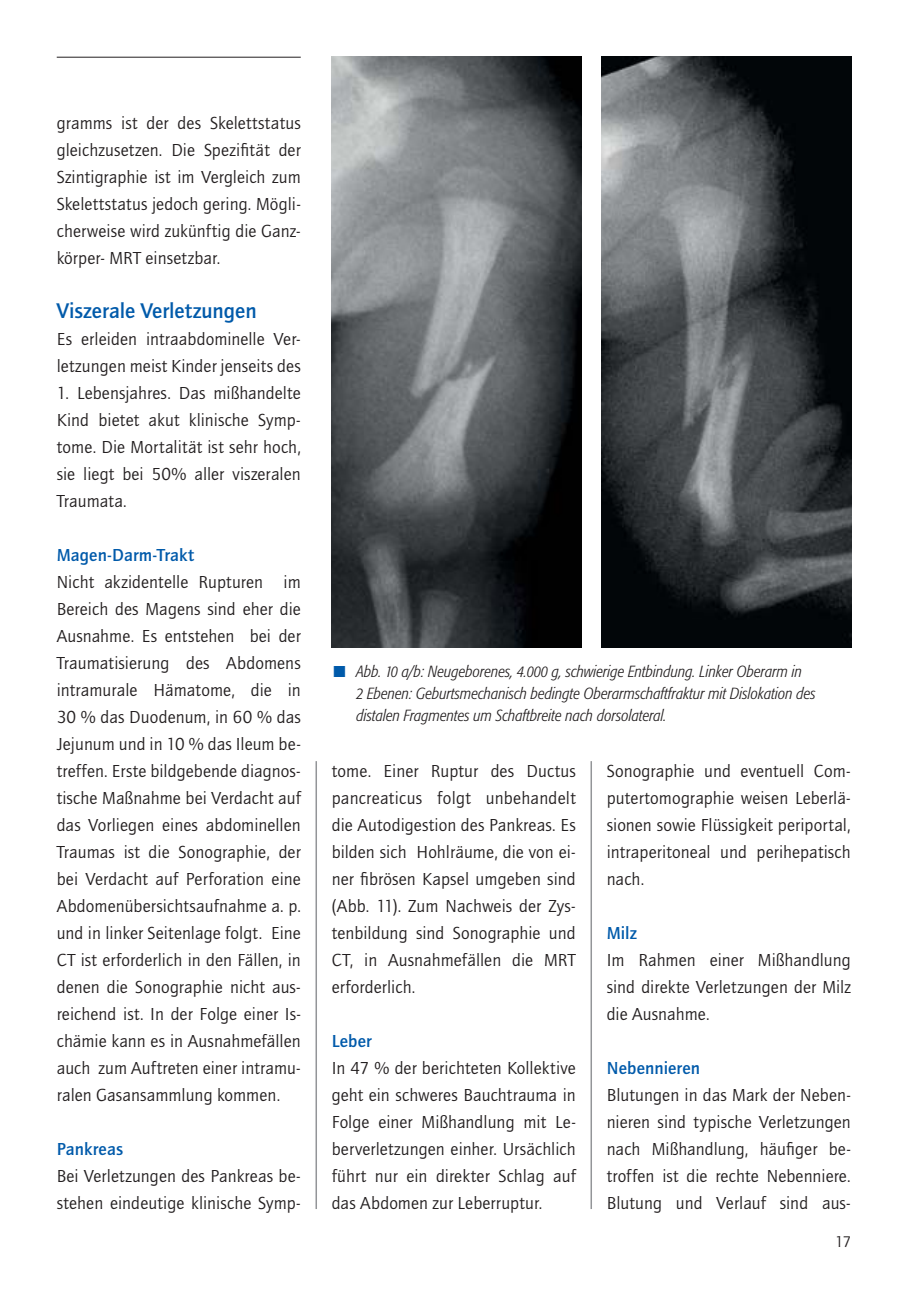
<style>
.page{position:relative;width:908px;height:1304px;background:#fff}
.page>*{position:absolute;margin:0;border:0;box-sizing:border-box;transform-origin:0 0}
.t1{font:700 22px "Quay";color:#005aaa}
.t2{font:18px/27px "Quay";letter-spacing:.005em;color:#231f20;text-align:justify}
.t3{font:700 18px "Quay";letter-spacing:.01em;color:#005aaa}
.t4{font:italic 300 condensed 16px/22px "Formata";color:#231f20}
.t5{font:16px "Quay";color:#231f20}
.s1{color:#005aaa}
</style>
<div class="page">
<hr style="left:590px;top:761px;width:1px;height:448px;background:#939598">
<hr style="left:315px;top:761px;width:2px;height:448px;background:#939598">
<hr style="left:57px;top:57px;width:243px;height:1px;background:#231f20">
<img style="left:331px;top:57px;width:250px;height:591px">
<img style="left:601px;top:57px;width:249px;height:591px">
<p class="t2" style="left:57px;top:111px;width:245px">gramms ist der des Skelettstatus gleichzusetzen. Die Spezifität der Szintigraphie ist im Vergleich zum Skelettstatus jedoch gering. Mögli&shy;cherweise wird zukünftig die Ganz&shy;körper- MRT einsetzbar.</p>
<p class="t1" style="left:57px;top:302px;width:201px">Viszerale Verletzungen</p>
<p class="t2" style="left:57px;top:327px;width:245px">Es erleiden intraabdominelle Ver&shy;letzungen meist Kinder jenseits des</p>
<p class="t2" style="left:57px;top:381px;width:245px">1. Lebensjahres. Das mißhandelte Kind bietet akut klinische Symp&shy;tome. Die Mortalität ist sehr hoch, sie liegt bei 50% aller viszeralen Traumata.</p>
<p class="t3" style="left:57px;top:548px;width:139px">Magen-Darm-Trakt</p>
<p class="t2" style="left:57px;top:570px;width:245px">Nicht akzidentelle Rupturen im Bereich des Magens sind eher die Ausnahme. Es entstehen bei der Traumatisierung des Abdomens intramurale Hämatome, die in 30 % das Duodenum, in 60 % das Jejunum und in 10 % das Ileum be&shy;treffen. Erste bildgebende diagnos&shy;tische Maßnahme bei Verdacht auf das Vorliegen eines abdominellen Traumas ist die Sonographie, der bei Verdacht auf Perforation eine Abdomenübersichtsaufnahme a. p. und in linker Seitenlage folgt. Eine CT ist erforderlich in den Fällen, in denen die Sonographie nicht aus&shy;reichend ist. In der Folge einer Is&shy;chämie kann es in Ausnahmefällen auch zum Auftreten einer intramu&shy;ralen Gasansammlung kommen.</p>
<p class="t3" style="left:57px;top:1142px;width:68px">Pankreas</p>
<p class="t2" style="left:57px;top:1164px;width:245px">Bei Verletzungen des Pankreas be&shy;stehen eindeutige klinische Symp-</p>
<p class="t4" style="left:356px;top:661px;width:460px;text-indent:-23px"><span class="s1">■</span> Abb. 10 a/b: Neugeborenes, 4.000 g, schwierige Entbindung. Linker Oberarm in<br>2 Ebenen: Geburtsmechanisch bedingte Oberarmschaftfraktur mit Dislokation des distalen Fragmentes um Schaftbreite nach dorsolateral.</p>
<p class="t2" style="left:331px;top:759px;width:245px">tome. Einer Ruptur des Ductus pancreaticus folgt unbehandelt die Autodigestion des Pankreas. Es bilden sich Hohlräume, die von ei&shy;ner fibrösen Kapsel umgeben sind (Abb. 11). Zum Nachweis der Zys&shy;tenbildung sind Sonographie und CT, in Ausnahmefällen die MRT erforderlich.</p>
<p class="t3" style="left:331px;top:1034px;width:41px">Leber</p>
<p class="t2" style="left:331px;top:1056px;width:245px">In 47 % der berichteten Kollektive geht ein schweres Bauchtrauma in Folge einer Mißhandlung mit Le&shy;berverletzungen einher. Ursächlich führt nur ein direkter Schlag auf das Abdomen zur Leberruptur.</p>
<p class="t2" style="left:606px;top:759px;width:245px">Sonographie und eventuell Com&shy;putertomographie weisen Leberlä&shy;sionen sowie Flüssigkeit periportal, intraperitoneal und perihepatisch nach.</p>
<p class="t3" style="left:606px;top:926px;width:32px">Milz</p>
<p class="t2" style="left:606px;top:948px;width:245px">Im Rahmen einer Mißhandlung sind direkte Verletzungen der Milz die Ausnahme.</p>
<p class="t3" style="left:606px;top:1061px;width:95px">Nebennieren</p>
<p class="t2" style="left:606px;top:1083px;width:245px">Blutungen in das Mark der Neben&shy;nieren sind typische Verletzungen nach Mißhandlung, häufiger be&shy;troffen ist die rechte Nebenniere.<br>Blutung und Verlauf sind aus-</p>
<p class="t5" style="left:834px;top:1235px;width:18px">17</p>
</div>
